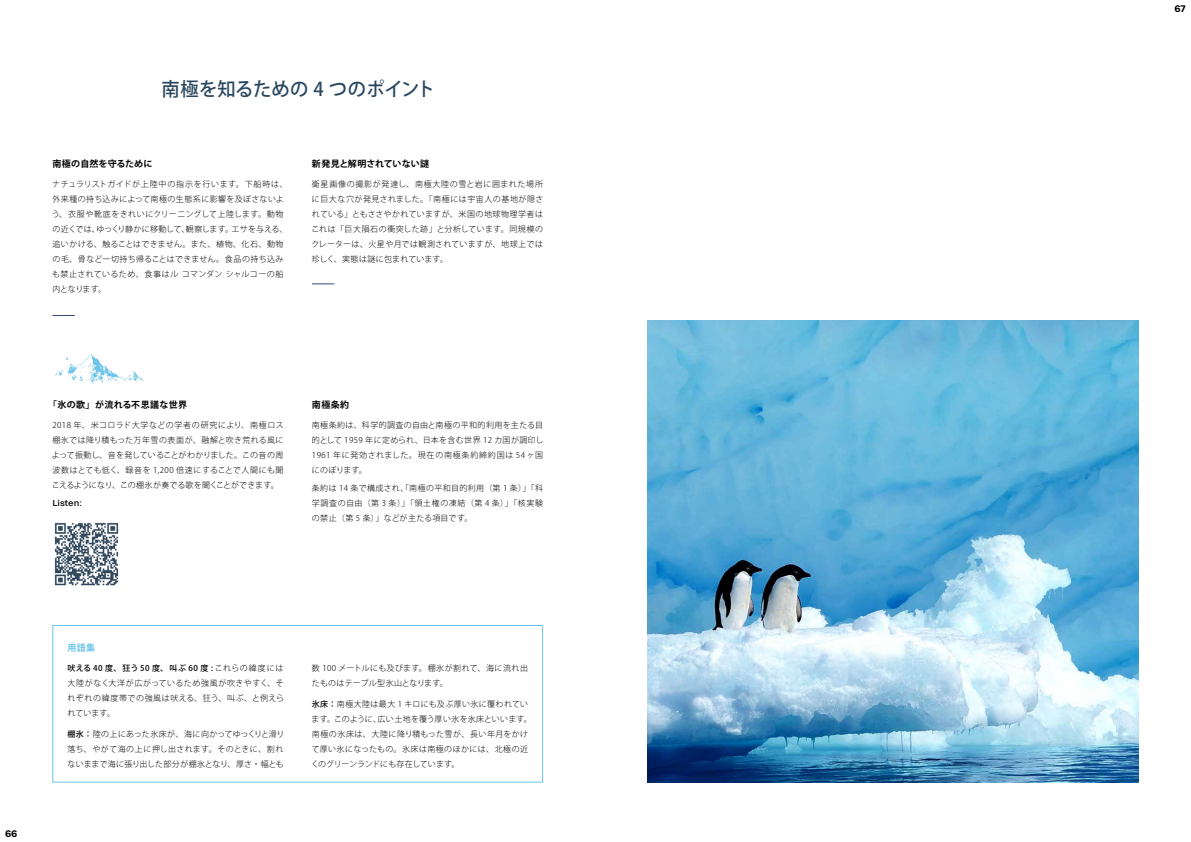
<style>
.page{position:relative;width:1191px;height:842px;background:#fff}
.page>*{position:absolute;margin:0;border:0;box-sizing:border-box;transform-origin:0 0}
.t1{font:500 19px "Koz Go Pro";letter-spacing:.01em;color:#29475f;scale:.96 1}
.t2{font:9.5px "Grtsk Variable";color:#000}
.t3{font:700 9px "Koz Go Pro";letter-spacing:.025em;color:#000}
.t4{font:700 9px "Koz Go Pro";color:#6bc4e9}
.t5{font:8.5px "Grtsk Variable";color:#000}
.t6{font:300 8px/15px "Koz Go Pro";letter-spacing:.045em;color:#000;text-align:justify}
.t7{font:300 8px/15px "Koz Go Pro";letter-spacing:.04em;color:#000;text-align:justify}
.s1{font-weight:500}
</style>
<div class="page">
<div style="left:52px;top:625px;width:491px;height:157px;border:1px solid #6bc4e9"></div>
<svg style="left:52px;top:315px;width:23px;height:1px"></svg>
<svg style="left:312px;top:283px;width:22px;height:1px"></svg>
<svg style="left:55px;top:354px;width:89px;height:31px"></svg>
<img style="left:54px;top:522px;width:65px;height:64px">
<img style="left:648px;top:320px;width:490px;height:463px">
<h1 class="t1" style="left:161px;top:77px;width:286px">南極を知るための 4 つのポイント</h1>
<p class="t3" style="left:52px;top:158px;width:101px">南極の自然を守るために</p>
<p class="t6" style="left:52px;top:177px;width:237px;text-align:left">ナチュラリストガイドが上陸中の指示を行います。下船時は、外来種の持ち込みによって南極の生態系に影響を及ぼさないよう、衣服や靴底をきれいにクリーニングして上陸します。動物の近くでは、ゆっくり静かに移動して、観察します。エサを与える、追いかける、触ることはできません。また、植物、化石、動物の毛、骨など一切持ち帰ることはできません。食品の持ち込みも禁止されているため、食事はル コマンダン シャルコーの船内となります。</p>
<p class="t3" style="left:312px;top:158px;width:119px">新発見と解明されていない謎</p>
<p class="t6" style="left:311px;top:177px;width:233px">衛星画像の撮影が発達し、南極大陸の雪と岩に囲まれた場所に巨大な穴が発見されました。「南極には宇宙人の基地が隠されている」ともささやかれていますが、米国の地球物理学者はこれは「巨大隕石の衝突した跡」と分析しています。同規模のクレーターは、火星や月では観測されていますが、地球上では珍しく、実態は謎に包まれています。</p>
<p class="t3" style="left:48px;top:399px;width:141px">「氷の歌」が流れる不思議な世界</p>
<p class="t6" style="left:52px;top:417px;width:233px">2018 年、米コロラド大学などの学者の研究により、南極ロス棚氷では降り積もった万年雪の表面が、融解と吹き荒れる風によって振動し、音を発していることがわかりました。この音の周波数はとても低く、録音を 1,200 倍速にすることで人間にも聞こえるようになり、この棚氷が奏でる歌を聞くことができます。</p>
<p class="t5" style="left:52px;top:498px;width:31px">Listen:</p>
<p class="t3" style="left:312px;top:399px;width:39px">南極条約</p>
<p class="t6" style="left:312px;top:417px;width:233px">南極条約は、科学的調査の自由と南極の平和的利用を主たる目的として 1959 年に定められ、日本を含む世界 12 カ国が調印し1961 年に発効されました。現在の南極条約締約国は 54 ヶ国にのぼります。</p>
<p class="t6" style="left:312px;top:480px;width:233px">条約は 14 条で構成され、「南極の平和目的利用（第 1 条）」「科学調査の自由（第 3 条）」「領土権の凍結（第 4 条）」「核実験の禁止（第 5 条）」などが主たる項目です。</p>
<p class="t2" style="left:5px;top:828px;width:14px">66</p>
<p class="t4" style="left:67px;top:642px;width:29px">用語集</p>
<p class="t7" style="left:67px;top:660px;width:218px"><span class="s1">吠える 40 度、狂う50 度、叫ぶ 60 度 :</span> これらの緯度には大陸がなく大洋が広がっているため強風が吹きやすく、それぞれの緯度帯での強風は吠える、狂う、叫ぶ、と例えられています。</p>
<p class="t7" style="left:67px;top:726px;width:218px"><span class="s1">棚氷：</span>陸の上にあった氷床が、海に向かってゆっくりと滑り落ち、やがて海の上に押し出されます。そのときに、割れないままで海に張り出した部分が棚氷となり、厚さ・幅とも</p>
<p class="t7" style="left:312px;top:660px;width:218px">数 100 メートルにも及びます。棚氷が割れて、海に流れ出たものはテーブル型氷山となります。</p>
<p class="t7" style="left:311px;top:696px;width:222px;text-align:left"><span class="s1">氷床：</span>南極大陸は最大 1 キロにも及ぶ厚い氷に覆われています。このように、広い土地を覆う厚い氷を氷床といいます。南極の氷床は、大陸に降り積もった雪が、長い年月をかけて厚い氷になったもの。氷床は南極のほかには、北極の近くのグリーンランドにも存在しています。</p>
<p class="t2" style="left:1174px;top:3px;width:13px">67</p>
</div>
